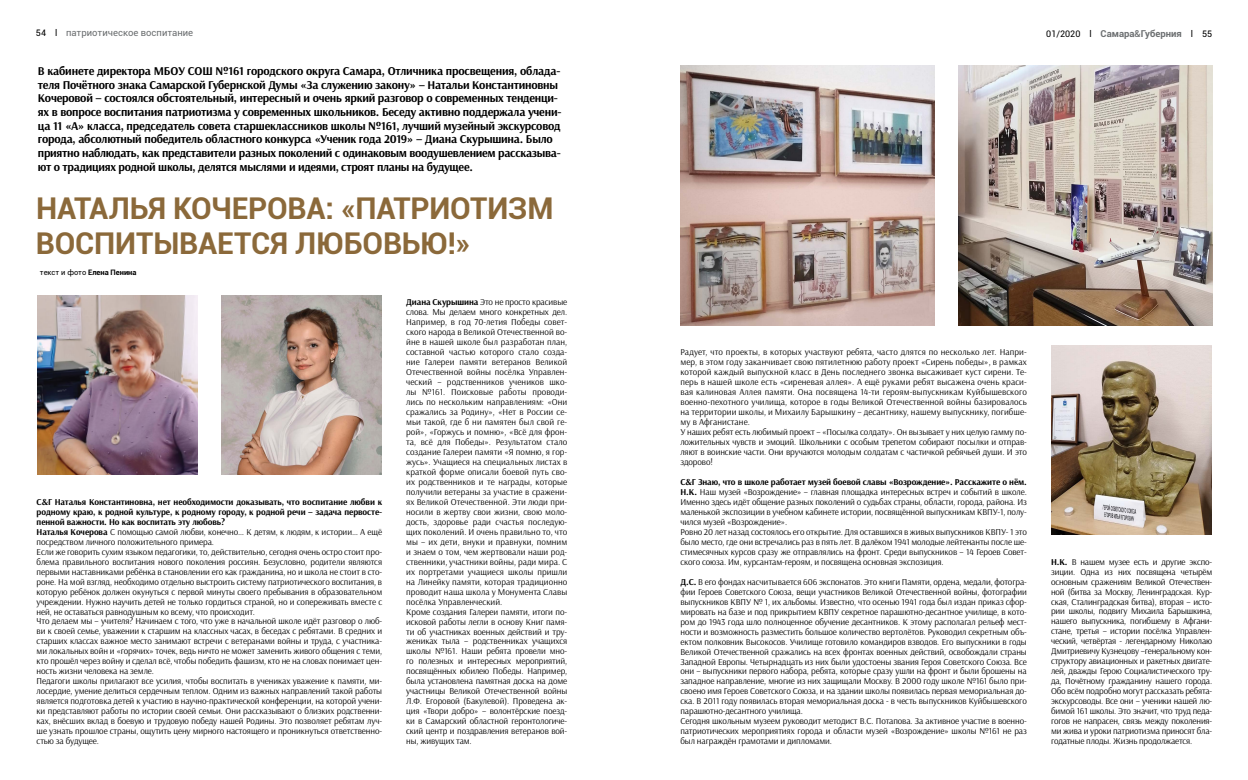
<style>
.page{position:relative;width:1248px;height:780px;background:#fff}
.page>*{position:absolute;margin:0;border:0;box-sizing:border-box;transform-origin:0 0}
.t1{font:700 30px/35px "Roboto";letter-spacing:-.005em;color:#8b693a}
.t2{font:700 12px/13.7px "Arsenal";letter-spacing:-.02em;color:#000}
.t3{font:700 9.5px "Roboto";color:#6c6f71}
.t4{font:9.5px "Roboto";color:#6c6f71}
.t5{font:9px/10px "Arsenal";letter-spacing:-.01em;color:#000}
.t6{font:9px/10px "Arsenal";letter-spacing:.01em;color:#000}
.t7{font:9px "Roboto";color:#000}
.t8{font:700 7.5px "Roboto";color:#000}
.s1{font-weight:400;font-size:9px;color:#000}
.s2{font-weight:500}
.s3{font-weight:400}
.s4{font-weight:700}
.s5{font-family:"AG Opus C";font-weight:700}
</style>
<div class="page">
<img style="left:37px;top:295px;width:160px;height:180px">
<img style="left:958px;top:66px;width:254px;height:259px">
<img style="left:221px;top:295px;width:161px;height:180px">
<img style="left:1051px;top:345px;width:160px;height:189px">
<img style="left:680px;top:66px;width:254px;height:259px">
<p class="t7" style="left:36px;top:27px;width:23px">54 l</p>
<p class="t3" style="left:1046px;top:27px;width:167px"><span class="s1">01/2020 l</span> Самара<span class="s2">&amp;</span>Губерния <span class="s1">l 55</span></p>
<p class="t4" style="left:66px;top:26px;width:129px">патриотическое воспитание</p>
<p class="t2" style="left:38px;top:64px;width:525px">В кабинете директора МБОУ СОШ №161 городского округа Самара, Отличника просвещения, облада&shy;теля Почётного знака Самарской Губернской Думы «За служению закону» – Натальи Константиновны Кочеровой – состоялся обстоятельный, интересный и очень яркий разговор о современных тенденци&shy;ях в вопросе воспитания патриотизма у современных школьников. Беседу активно поддержала учени&shy;ца 11 «А» класса, председатель совета старшеклассников школы №161, лучший музейный экскурсовод города, абсолютный победитель областного конкурса «Ученик года 2019» – Диана Скурышина. Было приятно наблюдать, как представители разных поколений с одинаковым воодушевлением рассказыва&shy;ют о традициях родной школы, делятся мыслями и идеями, строят планы на будущее.</p>
<h1 class="t1" style="left:36px;top:189px;width:519px">Наталья КОЧЕРОВА: «ПАТРИОТИЗМ<br>ВОСПИТЫВАЕТСЯ ЛЮБОВЬЮ!»</h1>
<p class="t8" style="left:40px;top:267px;width:98px"><span class="s3">текст и фото</span> Елена Пенина</p>
<p class="t5" style="left:37px;top:496px;width:347px"><span class="s4">С</span><span class="s5">&amp;</span><span class="s4">Г Наталья Константиновна, нет необходимости доказывать, что воспитание любви к родному краю, к родной культуре, к родному городу, к родной речи – задача первосте&shy;пенной важности. Но как воспитать эту любовь?<br>Наталья Кочерова</span> С помощью самой любви, конечно… К детям, к людям, к истории… А ещё посредством личного положительного примера.<br>Если же говорить сухим языком педагогики, то, действительно, сегодня очень остро стоит про&shy;блема правильного воспитания нового поколения россиян. Безусловно, родители являются первыми наставниками ребёнка в становлении его как гражданина, но и школа не стоит в сто&shy;роне. На мой взгляд, необходимо отдельно выстроить систему патриотического воспитания, в которую ребёнок должен окунуться с первой минуты своего пребывания в образовательном учреждении. Нужно научить детей не только гордиться страной, но и сопереживать вместе с ней, не оставаться равнодушным ко всему, что происходит.<br>Что делаем мы – учителя? Начинаем с того, что уже в начальной школе идёт разговор о люб&shy;ви к своей семье, уважении к старшим на классных часах, в беседах с ребятами. В средних и старших классах важное место занимают встречи с ветеранами войны и труда, с участника&shy;ми локальных войн и «горячих» точек, ведь ничто не может заменить живого общения с теми, кто прошёл через войну и сделал всё, чтобы победить фашизм, кто не на словах понимает цен&shy;ность жизни человека на земле.<br>Педагоги школы прилагают все усилия, чтобы воспитать в учениках уважение к памяти, ми&shy;лосердие, умение делиться сердечным теплом. Одним из важных направлений такой работы является подготовка детей к участию в научно-практической конференции, на которой учени&shy;ки представляют работы по истории своей семьи. Они рассказывают о близких родственни&shy;ках, внёсших вклад в боевую и трудовую победу нашей Родины. Это позволяет ребятам луч&shy;ше узнать прошлое страны, ощутить цену мирного настоящего и проникнуться ответственно&shy;стью за будущее.</p>
<p class="t5" style="left:406px;top:297px;width:163px"><span class="s4">Диана Скурышина</span> Это не просто красивые слова. Мы делаем много конкретных дел.<br>Например, в год 70-летия Победы совет&shy;ского народа в Великой Отечественной во&shy;йне в нашей школе был разработан план, составной частью которого стало созда&shy;ние Галереи памяти ветеранов Великой Отечественной войны посёлка Управлен&shy;ческий – родственников учеников шко&shy;лы №161. Поисковые работы проводи&shy;лись по нескольким направлениям: «Они сражались за Родину», «Нет в России се&shy;мьи такой, где б ни памятен был свой ге&shy;рой», «Горжусь и помню», «Всё для фрон&shy;та, всё для Победы». Результатом стало создание Галереи памяти «Я помню, я гор&shy;жусь». Учащиеся на специальных листах в краткой форме описали боевой путь сво&shy;их родственников и те награды, которые получили ветераны за участие в сражени&shy;ях Великой Отечественной. Эти люди при&shy;носили в жертву свои жизни, свою моло&shy;дость, здоровье ради счастья последую&shy;щих поколений. И очень правильно то, что мы – их дети, внуки и правнуки, помним и знаем о том, чем жертвовали наши род&shy;ственники, участники войны, ради мира. С их портретами учащиеся школы пришли на Линейку памяти, которая традиционно проводит наша школа у Монумента Славы посёлка Управленческий.<br>Кроме создания Галереи памяти, итоги по&shy;исковой работы легли в основу Книг памя&shy;ти об участниках военных действий и тру&shy;жениках тыла – родственниках учащихся школы №161. Наши ребята провели мно&shy;го полезных и интересных мероприятий, посвящённых юбилею Победы. Например, была установлена памятная доска на доме участницы Великой Отечественной войны Л.Ф. Егоровой (Бакулевой). Проведена ак&shy;ция «Твори добро» – волонтёрские поезд&shy;ки в Самарский областной геронтологиче&shy;ский центр и поздравления ветеранов вой&shy;ны, живущих там.</p>
<p class="t6" style="left:680px;top:347px;width:348px">Радует, что проекты, в которых участвуют ребята, часто длятся по несколько лет. Напри&shy;мер, в этом году заканчивает свою пятилетнюю работу проект «Сирень победы», в рамках которой каждый выпускной класс в День последнего звонка высаживает куст сирени. Те&shy;перь в нашей школе есть «сиреневая аллея». А ещё руками ребят высажена очень краси&shy;вая калиновая Аллея памяти. Она посвящена 14-ти героям-выпускникам Куйбышевского военно-пехотного училища, которое в годы Великой Отечественной войны базировалось на территории школы, и Михаилу Барышкину – десантнику, нашему выпускнику, погибше&shy;му в Афганистане.<br>У наших ребят есть любимый проект – «Посылка солдату». Он вызывает у них целую гамму по&shy;ложительных чувств и эмоций. Школьники с особым трепетом собирают посылки и отправ&shy;ляют в воинские части. Они вручаются молодым солдатам с частичкой ребячьей души. И это здорово!</p>
<p class="t5" style="left:680px;top:477px;width:348px"><span class="s4">С</span><span class="s5">&amp;</span><span class="s4">Г Знаю, что в школе работает музей боевой славы «Возрождение». Расскажите о нём.<br>Н.К.</span> Наш музей «Возрождение» – главная площадка интересных встреч и событий в школе.<br>Именно здесь идёт общение разных поколений о судьбах страны, области, города, района. Из маленькой экспозиции в учебном кабинете истории, посвящённой выпускникам КВПУ-1, полу&shy;чился музей «Возрождение».<br>Ровно 20 лет назад состоялось его открытие. Для оставшихся в живых выпускников КВПУ- 1 это было место, где они встречались раз в пять лет. В далёком 1941 молодые лейтенанты после ше&shy;стимесячных курсов сразу же отправлялись на фронт. Среди выпускников – 14 Героев Совет&shy;ского союза. Им, курсантам-героям, и посвящена основная экспозиция.</p>
<p class="t5" style="left:680px;top:576px;width:348px"><span class="s4">Д.С.</span> В его фондах насчитывается 606 экспонатов. Это книги Памяти, ордена, медали, фотогра&shy;фии Героев Советского Союза, вещи участников Великой Отечественной войны, фотографии выпускников КВПУ № 1, их альбомы. Известно, что осенью 1941 года был издан приказ сфор&shy;мировать на базе и под прикрытием КВПУ секретное парашютно-десантное училище, в кото&shy;ром до 1943 года шло полноценное обучение десантников. К этому располагал рельеф мест&shy;ности и возможность разместить большое количество вертолётов. Руководил секретным объ&shy;ектом полковник Высокосов. Училище готовило командиров взводов. Его выпускники в годы Великой Отечественной сражались на всех фронтах военных действий, освобождали страны Западной Европы. Четырнадцать из них были удостоены звания Героя Советского Союза. Все они – выпускники первого набора, ребята, которые сразу ушли на фронт и были брошены на западное направление, многие из них защищали Москву. В 2000 году школе №161 было при&shy;своено имя Героев Советского Союза, и на здании школы появилась первая мемориальная до&shy;ска. В 2011 году появилась вторая мемориальная доска - в честь выпускников Куйбышевского парашютно-десантного училища.<br>Сегодня школьным музеем руководит методист В.С. Потапова. За активное участие в военно&shy;патриотических мероприятиях города и области музей «Возрождение» школы №161 не раз был награждён грамотами и дипломами.</p>
<p class="t5" style="left:1051px;top:556px;width:162px;text-align:justify"><span class="s4">Н.К.</span> В нашем музее есть и другие экспо&shy;зиции. Одна из них посвящена четырём основным сражениям Великой Отечествен&shy;ной (битва за Москву, Ленинградская. Кур&shy;ская, Сталинградская битва), вторая – исто&shy;рии школы, подвигу Михаила Барышкина, нашего выпускника, погибшему в Афгани&shy;стане, третья – истории посёлка Управлен&shy;ческий, четвёртая - легендарному Николаю Дмитриевичу Кузнецову –генеральному кон&shy;структору авиационных и ракетных двигате&shy;лей, дважды Герою Социалистического тру&shy;да, Почётному гражданину нашего города.<br>Обо всём подробно могут рассказать ребята&shy;экскурсоводы. Все они – ученики нашей лю&shy;бимой 161 школы. Это значит, что труд педа&shy;гогов не напрасен, связь между поколения&shy;ми жива и уроки патриотизма приносят бла&shy;годатные плоды. Жизнь продолжается.</p>
</div>
